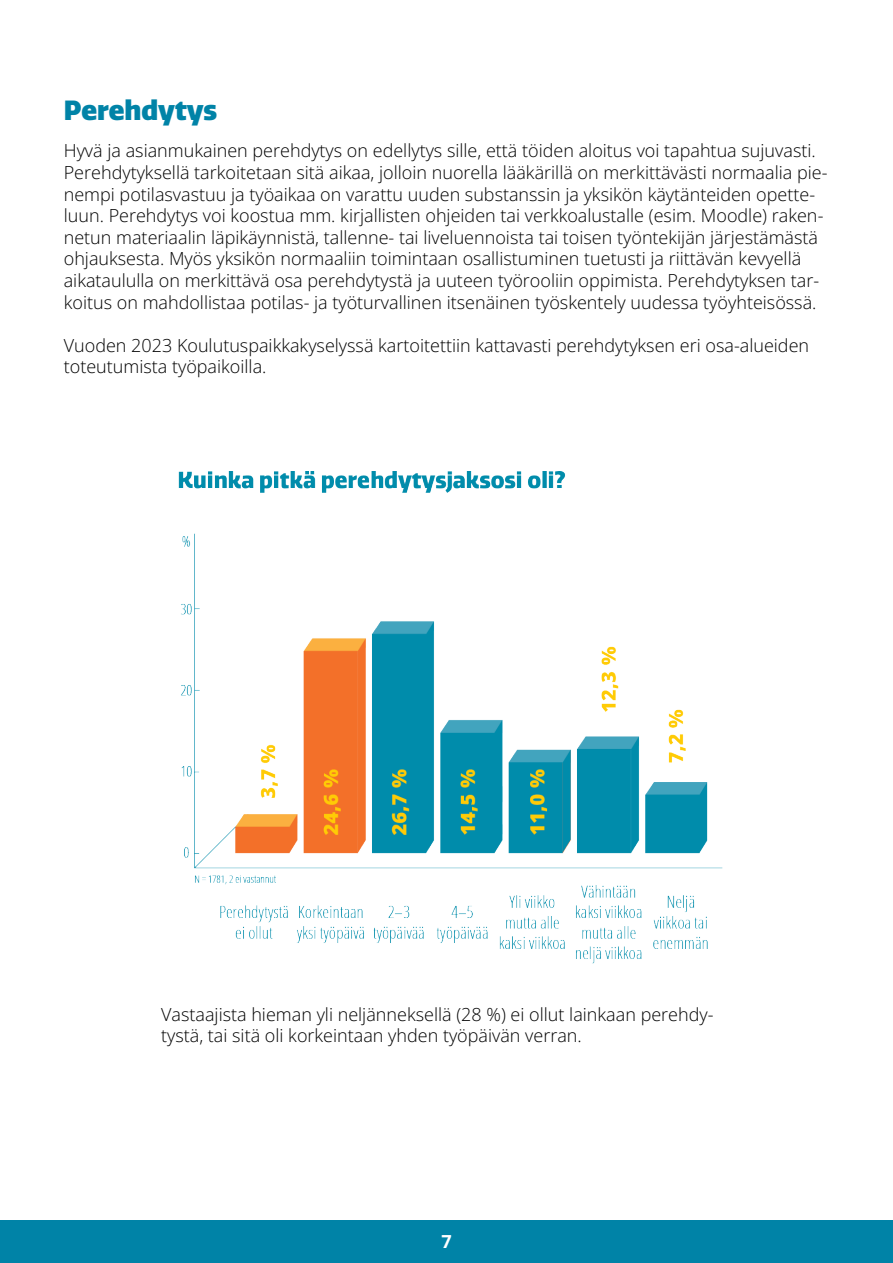
<style>
.page{position:relative;width:893px;height:1263px;background:#fff}
.page>*{position:absolute;margin:0;border:0;box-sizing:border-box;transform-origin:0 0}
.t1{font:900 27px "Quatro";color:#0083a7}
.t2{font:300 18px/21.6px "Open Sans";color:#000}
.t3{font:700 18px "Open Sans";color:#fff}
</style>
<div class="page">
<div style="left:0;top:1220px;width:893px;height:43px;background:#0083a7"></div>
<img style="left:178px;top:471px;width:545px;height:493px">
<h1 class="t1" style="left:64px;top:94px;width:155px">Perehdytys</h1>
<p class="t2" style="left:64px;top:140px;width:765px">Hyvä ja asianmukainen perehdytys on edellytys sille, että töiden aloitus voi tapahtua sujuvasti.<br>Perehdytyksellä tarkoitetaan sitä aikaa, jolloin nuorella lääkärillä on merkittävästi normaalia pie&shy;nempi potilasvastuu ja työaikaa on varattu uuden substanssin ja yksikön käytänteiden opette&shy;luun. Perehdytys voi koostua mm. kirjallisten ohjeiden tai verkkoalustalle (esim. Moodle) raken&shy;netun materiaalin läpikäynnistä, tallenne- tai liveluennoista tai toisen työntekijän järjestämästä ohjauksesta. Myös yksikön normaaliin toimintaan osallistuminen tuetusti ja riittävän kevyellä aikataululla on merkittävä osa perehdytystä ja uuteen työrooliin oppimista. Perehdytyksen tar&shy;koitus on mahdollistaa potilas- ja työturvallinen itsenäinen työskentely uudessa työyhteisössä.</p>
<p class="t2" style="left:64px;top:334px;width:747px">Vuoden 2023 Koulutuspaikkakyselyssä kartoitettiin kattavasti perehdytyksen eri osa-alueiden toteutumista työpaikoilla.</p>
<p class="t2" style="left:161px;top:1003px;width:554px">Vastaajista hieman yli neljänneksellä (28 %) ei ollut lainkaan perehdy&shy;tystä, tai sitä oli korkeintaan yhden työpäivän verran.</p>
<p class="t3" style="left:441px;top:1228px;width:12px">7</p>
</div>
